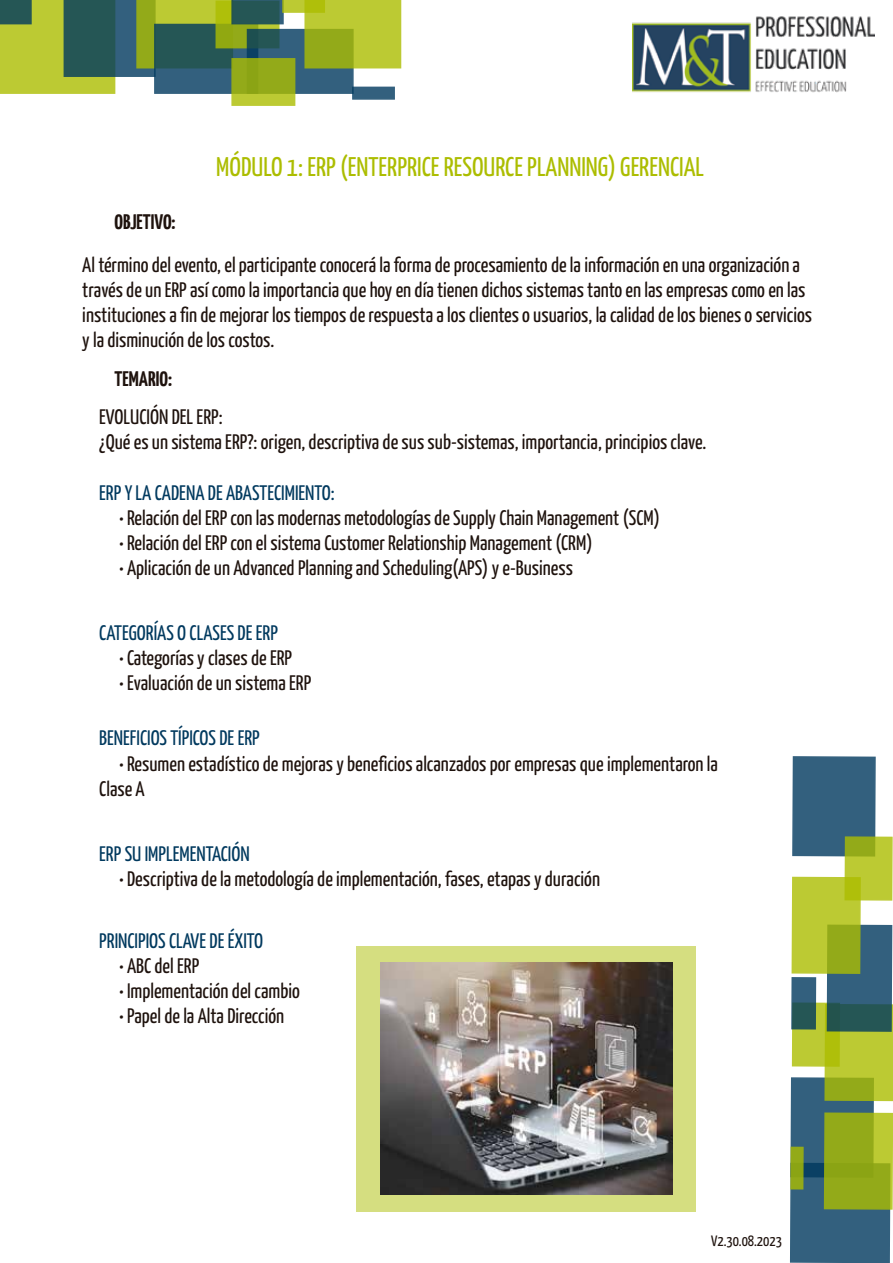
<style>
.page{position:relative;width:893px;height:1263px;background:#fff}
.page>*{position:absolute;margin:0;border:0;box-sizing:border-box;transform-origin:0 0}
.t1{font:27px "Yanone Kaffeesatz";color:#acbd00}
.t2{font:21px/25.2px "Yanone Kaffeesatz";color:#1e120d}
.t3{font:21px "Yanone Kaffeesatz";color:#00395e}
.t4{font:700 21px "Yanone Kaffeesatz";color:#1e120d}
.t5{font:15px "Yanone Kaffeesatz";color:#1e120d}
</style>
<div class="page">
<div style="left:0;top:0;width:115px;height:94px;background:#bcca33;border:2px solid #acbd00"></div>
<svg style="left:64px;top:0;width:90px;height:77px;background:#295961"></svg>
<svg style="left:136px;top:0;width:95px;height:68px;background:#a7b927"></svg>
<svg style="left:154px;top:24px;width:93px;height:70px;background:#2b5a65"></svg>
<svg style="left:216px;top:1px;width:63px;height:47px"></svg>
<div style="left:231px;top:0;width:53px;height:24px;background:#255655;border:2px solid #00395e"></div>
<div style="left:352px;top:87px;width:43px;height:13px;background:#33607e;border:2px solid #00395e"></div>
<div style="left:0;top:0;width:32px;height:24px;background:#255655"></div>
<div style="left:282px;top:0;width:43px;height:13px;background:#bcca33;border:2px solid #acbd00"></div>
<svg style="left:247px;top:29px;width:107px;height:65px;background:#305d74"></svg>
<svg style="left:304px;top:0;width:97px;height:68px;background:#afbf2a"></svg>
<svg style="left:231px;top:58px;width:64px;height:48px;background:#9bb020"></svg>
<svg style="left:790px;top:877px;width:103px;height:386px;background:#7b9757"></svg>
<div style="left:792px;top:756px;width:84px;height:100px;background:#33607e"></div>
<svg style="left:847px;top:839px;width:43px;height:59px;background:#b2c229"></svg>
<div style="left:844px;top:836px;width:49px;height:65px;border:2px solid #acbd00"></div>
<div style="left:356px;top:946px;width:340px;height:265px;background:#d5de80"></div>
<img style="left:632px;top:16px;width:243px;height:77px">
<img style="left:380px;top:963px;width:292px;height:231px">
<p class="t1" style="left:216px;top:150px;width:489px">MÓDULO 1: ERP (ENTERPRICE RESOURCE PLANNING) GERENCIAL</p>
<p class="t4" style="left:115px;top:208px;width:62px">OBJETIVO:</p>
<p class="t2" style="left:82px;top:251px;width:731px">Al término del evento, el participante conocerá la forma de procesamiento de la información en una organización a través de un ERP así como la importancia que hoy en día tienen dichos sistemas tanto en las empresas como en las instituciones a fin de mejorar los tiempos de respuesta a los clientes o usuarios, la calidad de los bienes o servicios y la disminución de los costos.</p>
<p class="t4" style="left:115px;top:366px;width:59px">TEMARIO:</p>
<p class="t2" style="left:99px;top:404px;width:609px">EVOLUCIÓN DEL ERP:<br>¿Qué es un sistema ERP?: origen, descriptiva de sus sub-sistemas, importancia, principios clave.</p>
<p class="t3" style="left:99px;top:480px;width:237px">ERP Y LA CADENA DE ABASTECIMIENTO:</p>
<p class="t2" style="left:119px;top:504px;width:542px">• Relación del ERP con las modernas metodologías de Supply Chain Management (SCM)</p>
<p class="t2" style="left:119px;top:530px;width:475px">• Relación del ERP con el sistema Customer Relationship Management (CRM)</p>
<p class="t2" style="left:119px;top:555px;width:455px">• Aplicación de un Advanced Planning and Scheduling(APS) y e-Business</p>
<p class="t3" style="left:99px;top:619px;width:180px">CATEGORÍAS O CLASES DE ERP</p>
<p class="t2" style="left:119px;top:644px;width:175px">• Categorías y clases de ERP</p>
<p class="t2" style="left:119px;top:669px;width:194px">• Evaluación de un sistema ERP</p>
<p class="t3" style="left:99px;top:725px;width:162px">BENEFICIOS TÍPICOS DE ERP</p>
<p class="t2" style="left:99px;top:750px;width:620px;text-indent:20px">• Resumen estadístico de mejoras y beneficios alcanzados por empresas que implementaron la<br>Clase A</p>
<p class="t3" style="left:99px;top:840px;width:152px">ERP SU IMPLEMENTACIÓN</p>
<p class="t2" style="left:119px;top:865px;width:482px">• Descriptiva de la metodología de implementación, fases, etapas y duración</p>
<p class="t3" style="left:99px;top:927px;width:165px">PRINCIPIOS CLAVE DE ÉXITO</p>
<p class="t2" style="left:119px;top:952px;width:82px">• ABC del ERP</p>
<p class="t2" style="left:119px;top:977px;width:182px">• Implementación del cambio</p>
<p class="t2" style="left:119px;top:1003px;width:167px">• Papel de la Alta Dirección</p>
<p class="t5" style="left:711px;top:1232px;width:72px">V2.30.08.2023</p>
</div>
